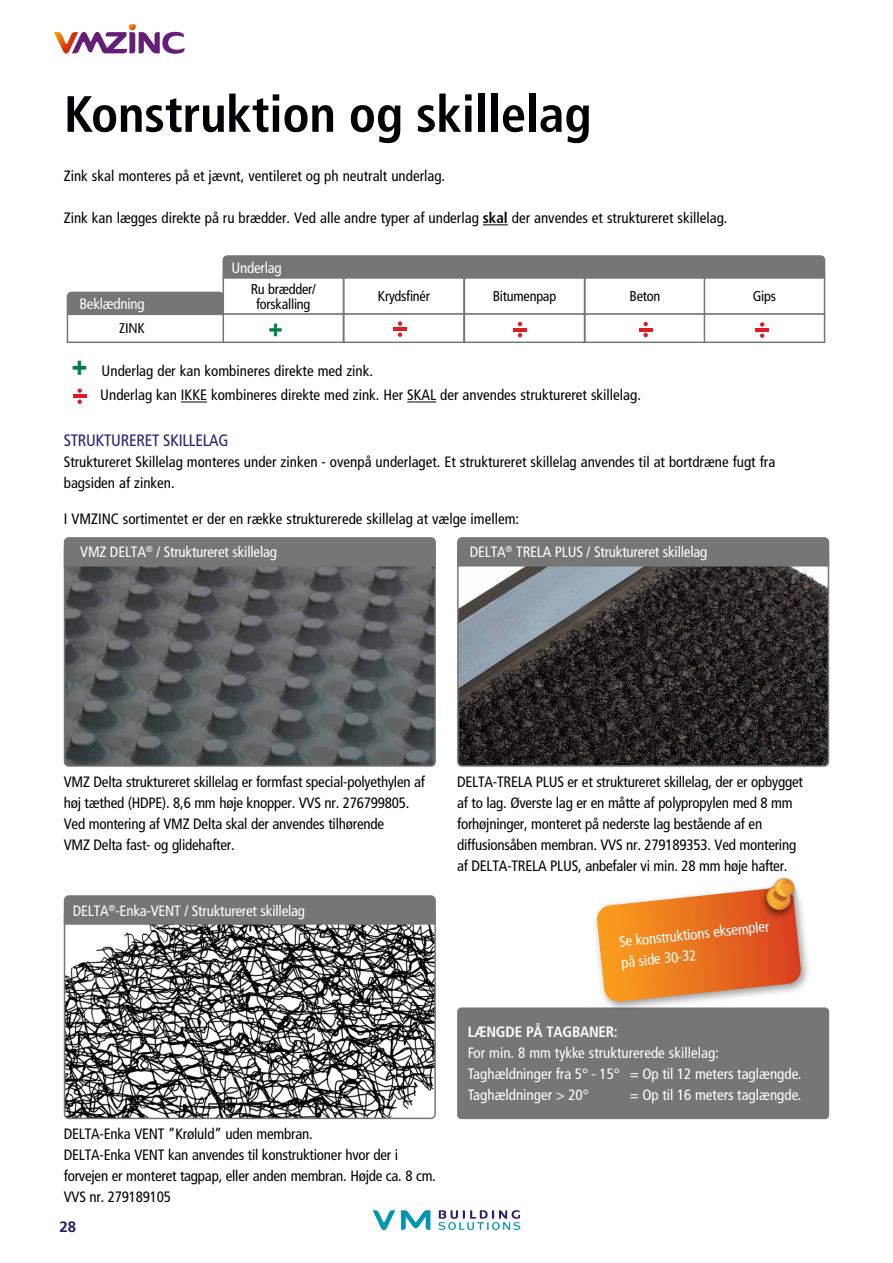
<style>
.page{position:relative;width:893px;height:1263px;background:#fff}
.page>*{position:absolute;margin:0;border:0;box-sizing:border-box;transform-origin:0 0}
.t1{font:700 condensed 51px "Frutiger LT Pro";letter-spacing:-.005em;color:#030007}
.t2{font:700 33.45px "Dax";color:#007e46}
.t3{font:700 30.15px "Dax";color:#007e46}
.t4{font:condensed 16.5px "Frutiger LT Pro";letter-spacing:-.015em;color:#2b1c70}
.t5{font:condensed 15px/21px "Frutiger LT Pro";letter-spacing:-.015em;color:#000}
.t6{font:condensed 15px/21px "Frutiger LT Pro";letter-spacing:-.015em;color:#fff}
.t7{font:700 condensed 15px "Frutiger LT Pro";letter-spacing:-.015em;color:#fff}
.t8{font:700 15px "Frutiger LT Pro";color:#2b1c70}
.t9{font:condensed 14.25px/15px "Frutiger LT Pro";letter-spacing:-.015em;color:#000;text-align:center}
.t10{font:14.25px "Dax";color:#000}
.s1{font-weight:700}
</style>
<div class="page">
<svg style="left:438px;top:1210px;width:82px;height:20px"></svg>
<svg style="left:373px;top:1210px;width:57px;height:20px"></svg>
<svg style="left:54px;top:24px;width:131px;height:30px"></svg>
<div style="left:66px;top:291px;width:157px;height:25px;background:#767676"></div>
<div style="left:67px;top:313px;width:159px;height:30px;border:2px solid #767676"></div>
<div style="left:457px;top:1007px;width:372px;height:112px;background:#767676;border-radius:4px"></div>
<img style="left:67px;top:567px;width:366px;height:197px">
<div style="left:64px;top:546px;width:372px;height:221px;border:2px solid #767676;border-radius:4px"></div>
<div style="left:63px;top:537px;width:373px;height:30px;background:#767676"></div>
<img style="left:460px;top:567px;width:366px;height:197px">
<div style="left:457px;top:546px;width:372px;height:221px;border:2px solid #767676;border-radius:4px"></div>
<svg style="left:457px;top:537px;width:373px;height:30px;background:#777"></svg>
<img style="left:67px;top:925px;width:366px;height:191px">
<div style="left:64px;top:910px;width:372px;height:209px;border:2px solid #767676;border-radius:4px"></div>
<div style="left:63px;top:895px;width:373px;height:30px;background:#767676"></div>
<div style="left:343px;top:277px;width:122px;height:38px;border:2px solid #767676"></div>
<div style="left:584px;top:277px;width:122px;height:38px;border:2px solid #767676"></div>
<div style="left:704px;top:277px;width:121px;height:38px;border:2px solid #767676"></div>
<div style="left:223px;top:313px;width:121px;height:30px;background:#fff;border:2px solid #767676"></div>
<div style="left:343px;top:313px;width:122px;height:30px;background:#fff;border:2px solid #767676"></div>
<div style="left:464px;top:313px;width:121px;height:30px;background:#fff;border:2px solid #767676"></div>
<div style="left:584px;top:313px;width:122px;height:30px;background:#fff;border:2px solid #767676"></div>
<div style="left:704px;top:313px;width:121px;height:30px;background:#fff;border:2px solid #767676"></div>
<hr style="left:393px;top:327px;width:14px;height:4px;background:#e11b22">
<svg style="left:398px;top:321px;width:4px;height:5px"></svg>
<svg style="left:398px;top:332px;width:4px;height:5px"></svg>
<hr style="left:513px;top:328px;width:14px;height:3px;background:#e11b22">
<svg style="left:518px;top:322px;width:4px;height:4px"></svg>
<svg style="left:518px;top:333px;width:4px;height:4px"></svg>
<svg style="left:639px;top:322px;width:13px;height:15px"></svg>
<hr style="left:755px;top:328px;width:14px;height:4px;background:#e11b22">
<svg style="left:760px;top:322px;width:4px;height:5px"></svg>
<svg style="left:760px;top:333px;width:4px;height:5px"></svg>
<svg style="left:483px;top:224px;width:25px;height:1px"></svg>
<svg style="left:222px;top:255px;width:604px;height:24px;background:#797979"></svg>
<svg style="left:73px;top:388px;width:13px;height:16px"></svg>
<svg style="left:181px;top:402px;width:26px;height:1px"></svg>
<svg style="left:407px;top:402px;width:29px;height:1px"></svg>
<div style="left:592px;top:882px;width:220px;height:131px;background:#000;opacity:.4"></div>
<svg style="left:596px;top:887px;width:206px;height:115px;background:#ea8b47"></svg>
<div style="left:759px;top:876px;width:41px;height:44px;background:#000;opacity:.56"></div>
<img style="left:765px;top:878px;width:31px;height:31px">
<h1 class="t1" style="left:64px;top:84px;width:529px">Konstruktion og skillelag</h1>
<p class="t5" style="left:64px;top:166px;width:383px">Zink skal monteres på et jævnt, ventileret og ph neutralt underlag.</p>
<p class="t5" style="left:64px;top:208px;width:665px">Zink kan lægges direkte på ru brædder. Ved alle andre typer af underlag <span class="s1">skal</span> der anvendes et struktureret skillelag.</p>
<p class="t6" style="left:231px;top:257px;width:52px">Underlag</p>
<p class="t6" style="left:79px;top:293px;width:67px">Beklædning</p>
<p class="t10" style="left:119px;top:320px;width:27px">ZINK</p>
<p class="t9" style="left:251px;top:281px;width:67px">Ru brædder/ forskalling</p>
<p class="t9" style="left:378px;top:289px;width:54px">Krydsfinér</p>
<p class="t9" style="left:493px;top:289px;width:65px">Bitumenpap</p>
<p class="t9" style="left:630px;top:289px;width:32px">Beton</p>
<p class="t9" style="left:753px;top:289px;width:25px">Gips</p>
<h3 class="t3" style="left:267px;top:313px;width:18px">+</h3>
<h2 class="t2" style="left:70px;top:348px;width:20px">+</h2>
<p class="t5" style="left:100px;top:358px;width:542px;line-height:24.6px">Underlag der kan kombineres direkte med zink.<br>Underlag kan IKKE kombineres direkte med zink. Her SKAL der anvendes struktureret skillelag.</p>
<p class="t4" style="left:64px;top:431px;width:166px">STRUKTURERET SKILLELAG</p>
<p class="t5" style="left:64px;top:452px;width:713px">Struktureret Skillelag monteres under zinken - ovenpå underlaget. Et struktureret skillelag anvendes til at bortdræne fugt fra bagsiden af zinken.</p>
<p class="t5" style="left:64px;top:509px;width:457px">I VMZINC sortimentet er der en række strukturerede skillelag at vælge imellem:</p>
<p class="t6" style="left:80px;top:542px;width:198px">VMZ DELTA<sup>®</sup> / Struktureret skillelag</p>
<p class="t6" style="left:470px;top:542px;width:239px">DELTA<sup>®</sup> TRELA PLUS / Struktureret skillelag</p>
<p class="t5" style="left:64px;top:771px;width:363px">VMZ Delta struktureret skillelag er formfast special-polyethylen af høj tæthed (HDPE). 8,6 mm høje knopper. VVS nr. 276799805.<br>Ved montering af VMZ Delta skal der anvendes tilhørende<br>VMZ Delta fast- og glidehafter.</p>
<p class="t5" style="left:457px;top:771px;width:347px">DELTA-TRELA PLUS er et struktureret skillelag, der er opbygget af to lag. Øverste lag er en måtte af polypropylen med 8 mm forhøjninger, monteret på nederste lag bestående af en diffusionsåben membran. VVS nr. 279189353. Ved montering af DELTA-TRELA PLUS, anbefaler vi min. 28 mm høje hafter.</p>
<p class="t6" style="left:73px;top:900px;width:234px">DELTA<sup>®</sup>-Enka-VENT / Struktureret skillelag</p>
<p class="t5" style="left:64px;top:1123px;width:374px">DELTA-Enka VENT ”Krøluld” uden membran.<br>DELTA-Enka VENT kan anvendes til konstruktioner hvor der i forvejen er monteret tagpap, eller anden membran. Højde ca. 8 cm.<br>VVS nr. 279189105</p>
<p class="t8" style="left:60px;top:1217px;width:18px">28</p>
<p class="t6" style="left:618px;top:931px;width:152px;rotate:-6deg">Se konstruktions eksempler på side 30-32</p>
<p class="t7" style="left:468px;top:1023px;width:152px">LÆNGDE PÅ TAGBANER:</p>
<p class="t6" style="left:468px;top:1043px;width:335px">For min. 8 mm tykke strukturerede skillelag:<br>Taghældninger fra 5° - 15° = Op til 12 meters taglængde.<br>Taghældninger &gt; 20°</p>
<p class="t6" style="left:630px;top:1085px;width:173px">= Op til 16 meters taglængde.</p>
</div>
